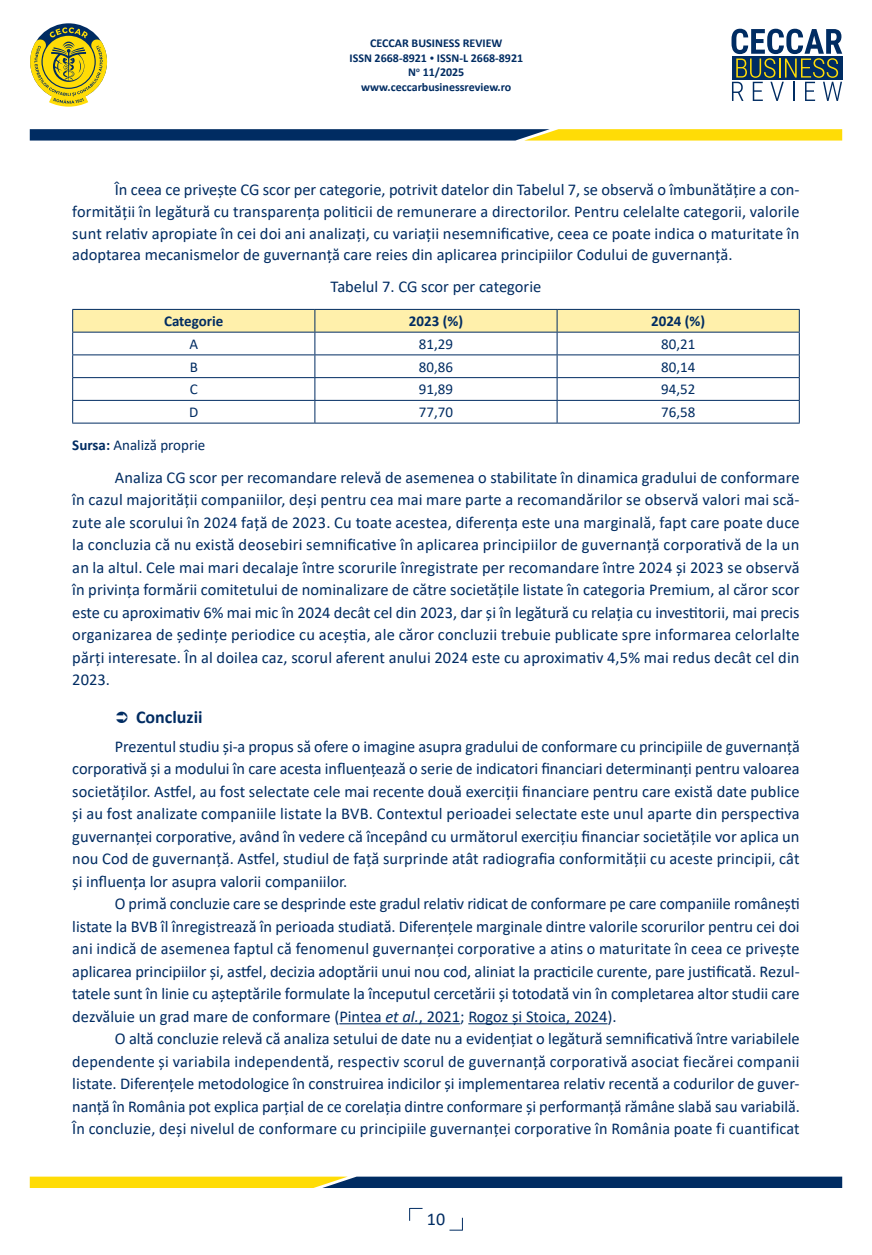
<style>
.page{position:relative;width:872px;height:1255px;background:#fff}
.page>*{position:absolute;margin:0;border:0;box-sizing:border-box;transform-origin:0 0}
.t1{font:700 18px "Calibri";color:#002c62}
.t2{font:18px "Calibri";color:#002c62}
.t3{font:16.5px/22.5px "Calibri";color:#002c62;text-align:justify}
.t4{font:15px "Calibri";color:#002c62}
.t5{font:700 15px "Calibri";color:#002c62}
.t6{font:700 12px/14.4px "Calibri";color:#002c62;text-align:center}
.s1{font-size:9px}
.s2{font-weight:700}
.s3{font-style:italic}
</style>
<div class="page">
<svg style="left:409px;top:1207px;width:13px;height:13px"></svg>
<svg style="left:30px;top:27px;width:77px;height:80px"></svg>
<svg style="left:731px;top:29px;width:111px;height:72px"></svg>
<svg style="left:30px;top:129px;width:812px;height:11px"></svg>
<svg style="left:30px;top:1176px;width:812px;height:11px"></svg>
<svg style="left:449px;top:1217px;width:14px;height:13px"></svg>
<hr style="left:339px;top:1023px;width:121px;height:1px;background:#002c62">
<hr style="left:468px;top:1023px;width:139px;height:1px;background:#002c62">
<svg style="left:72px;top:309px;width:728px;height:114px"></svg>
<hr style="left:72px;top:423px;width:243px;height:1px;background:#002c62">
<hr style="left:315px;top:423px;width:242px;height:1px;background:#002c62">
<hr style="left:557px;top:423px;width:242px;height:1px;background:#002c62">
<p class="t6" style="left:349px;top:36px;width:175px">CECCAR BUSINESS REVIEW<br>ISSN 2668-8921 <span class="s1">•</span> ISSN-L 2668-8921<br>N<sup>o</sup> 11/2025 www.ceccarbusinessreview.ro</p>
<p class="t3" style="left:72px;top:179px;width:728px;line-height:21.6px;text-indent:43px">În ceea ce privește CG scor per categorie, potrivit datelor din Tabelul 7, se observă o îmbunătățire a con&shy;formității în legătură cu transparența politicii de remunerare a directorilor. Pentru celelalte categorii, valorile sunt relativ apropiate în cei doi ani analizați, cu variații nesemnificative, ceea ce poate indica o maturitate în adoptarea mecanismelor de guvernanță care reies din aplicarea principiilor Codului de guvernanță.</p>
<p class="t3" style="left:331px;top:275px;width:212px">Tabelul 7. CG scor per categorie</p>
<p class="t5" style="left:164px;top:310px;width:61px">Categorie</p>
<p class="t5" style="left:409px;top:310px;width:56px">2023 (%)</p>
<p class="t5" style="left:651px;top:310px;width:56px">2024 (%)</p>
<p class="t4" style="left:189px;top:333px;width:10px">A</p>
<p class="t4" style="left:419px;top:333px;width:36px">81,29</p>
<p class="t4" style="left:661px;top:333px;width:36px">80,21</p>
<p class="t4" style="left:190px;top:356px;width:10px">B</p>
<p class="t4" style="left:419px;top:356px;width:36px">80,86</p>
<p class="t4" style="left:661px;top:356px;width:36px">80,14</p>
<p class="t4" style="left:190px;top:379px;width:9px">C</p>
<p class="t4" style="left:419px;top:379px;width:36px">91,89</p>
<p class="t4" style="left:661px;top:379px;width:36px">94,52</p>
<p class="t4" style="left:189px;top:402px;width:11px">D</p>
<p class="t4" style="left:419px;top:402px;width:36px">77,70</p>
<p class="t4" style="left:661px;top:402px;width:36px">76,58</p>
<p class="t4" style="left:72px;top:434px;width:134px"><span class="s2">Sursa:</span> Analiză proprie</p>
<p class="t3" style="left:72px;top:465px;width:729px;text-indent:43px">Analiza CG scor per recomandare relevă de asemenea o stabilitate în dinamica gradului de conformare în cazul majorității companiilor, deși pentru cea mai mare parte a recomandărilor se observă valori mai scă&shy;zute ale scorului în 2024 față de 2023. Cu toate acestea, diferența este una marginală, fapt care poate duce la concluzia că nu există deosebiri semnificative în aplicarea principiilor de guvernanță corporativă de la un an la altul. Cele mai mari decalaje între scorurile înregistrate per recomandare între 2024 și 2023 se observă în privința formării comitetului de nominalizare de către societățile listate în categoria Premium, al căror scor este cu aproximativ 6% mai mic în 2024 decât cel din 2023, dar și în legătură cu relația cu investitorii, mai precis organizarea de ședințe periodice cu aceștia, ale căror concluzii trebuie publicate spre informarea celorlalte părți interesate. În al doilea caz, scorul aferent anului 2024 este cu aproximativ 4,5% mai redus decât cel din 2023.</p>
<p class="t1" style="left:136px;top:704px;width:68px">Concluzii</p>
<p class="t3" style="left:72px;top:734px;width:729px;text-indent:43px">Prezentul studiu și-a propus să ofere o imagine asupra gradului de conformare cu principiile de guvernanță corporativă și a modului în care acesta influențează o serie de indicatori financiari determinanți pentru valoarea societăților. Astfel, au fost selectate cele mai recente două exerciții financiare pentru care există date publice și au fost analizate companiile listate la BVB. Contextul perioadei selectate este unul aparte din perspectiva guvernanței corporative, având în vedere că începând cu următorul exercițiu financiar societățile vor aplica un nou Cod de guvernanță. Astfel, studiul de față surprinde atât radiografia conformității cu aceste principii, cât și influența lor asupra valorii companiilor.</p>
<p class="t3" style="left:72px;top:892px;width:729px;text-indent:43px">O primă concluzie care se desprinde este gradul relativ ridicat de conformare pe care companiile românești listate la BVB îl înregistrează în perioada studiată. Diferențele marginale dintre valorile scorurilor pentru cei doi ani indică de asemenea faptul că fenomenul guvernanței corporative a atins o maturitate în ceea ce privește aplicarea principiilor și, astfel, decizia adoptării unui nou cod, aliniat la practicile curente, pare justificată. Rezul&shy;tatele sunt în linie cu așteptările formulate la începutul cercetării și totodată vin în completarea altor studii care dezvăluie un grad mare de conformare (Pintea <span class="s3">et al.</span>, 2021; Rogoz și Stoica, 2024).</p>
<p class="t3" style="left:72px;top:1027px;width:729px;text-indent:43px">O altă concluzie relevă că analiza setului de date nu a evidențiat o legătură semnificativă între variabilele dependente și variabila independentă, respectiv scorul de guvernanță corporativă asociat fiecărei companii listate. Diferențele metodologice în construirea indicilor și implementarea relativ recentă a codurilor de guver&shy;nanță în România pot explica parțial de ce corelația dintre conformare și performanță rămâne slabă sau variabilă.<br>În concluzie, deși nivelul de conformare cu principiile guvernanței corporative în România poate fi cuantificat</p>
<p class="t2" style="left:427px;top:1206px;width:20px">10</p>
</div>
